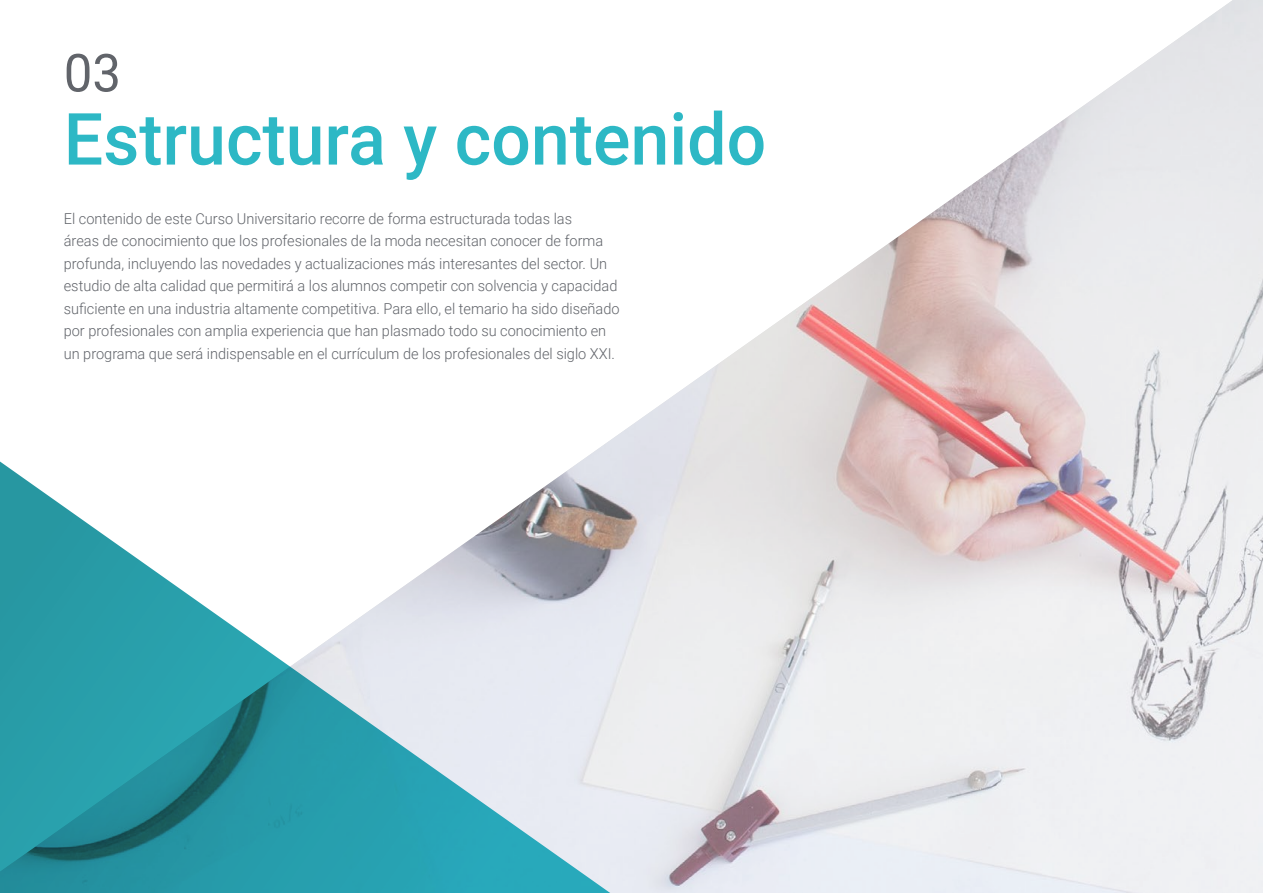
<style>
.page{position:relative;width:1263px;height:893px;background:#fff}
.page>*{position:absolute;margin:0;border:0;box-sizing:border-box;transform-origin:0 0}
.t1{font:500 72px "Roboto";color:#2db8c5}
.t2{font:52.5px "Roboto";color:#61646a}
.t3{font:300 15px/22.5px "Roboto";color:#61646a}
</style>
<div class="page">
<img style="left:602px;top:0;width:661px;height:893px">
<svg style="left:0;top:446px;width:640px;height:447px"></svg>
<h2 class="t2" style="left:64px;top:36px;width:59px">03</h2>
<h1 class="t1" style="left:64px;top:89px;width:704px">Estructura y contenido</h1>
<p class="t3" style="left:64px;top:207px;width:557px">El contenido de este Curso Universitario recorre de forma estructurada todas las<br>áreas de conocimiento que los profesionales de la moda necesitan conocer de forma profunda, incluyendo las novedades y actualizaciones más interesantes del sector. Un estudio de alta calidad que permitirá a los alumnos competir con solvencia y capacidad suficiente en una industria altamente competitiva. Para ello, el temario ha sido diseñado por profesionales con amplia experiencia que han plasmado todo su conocimiento en un programa que será indispensable en el currículum de los profesionales del siglo XXI.</p>
</div>
